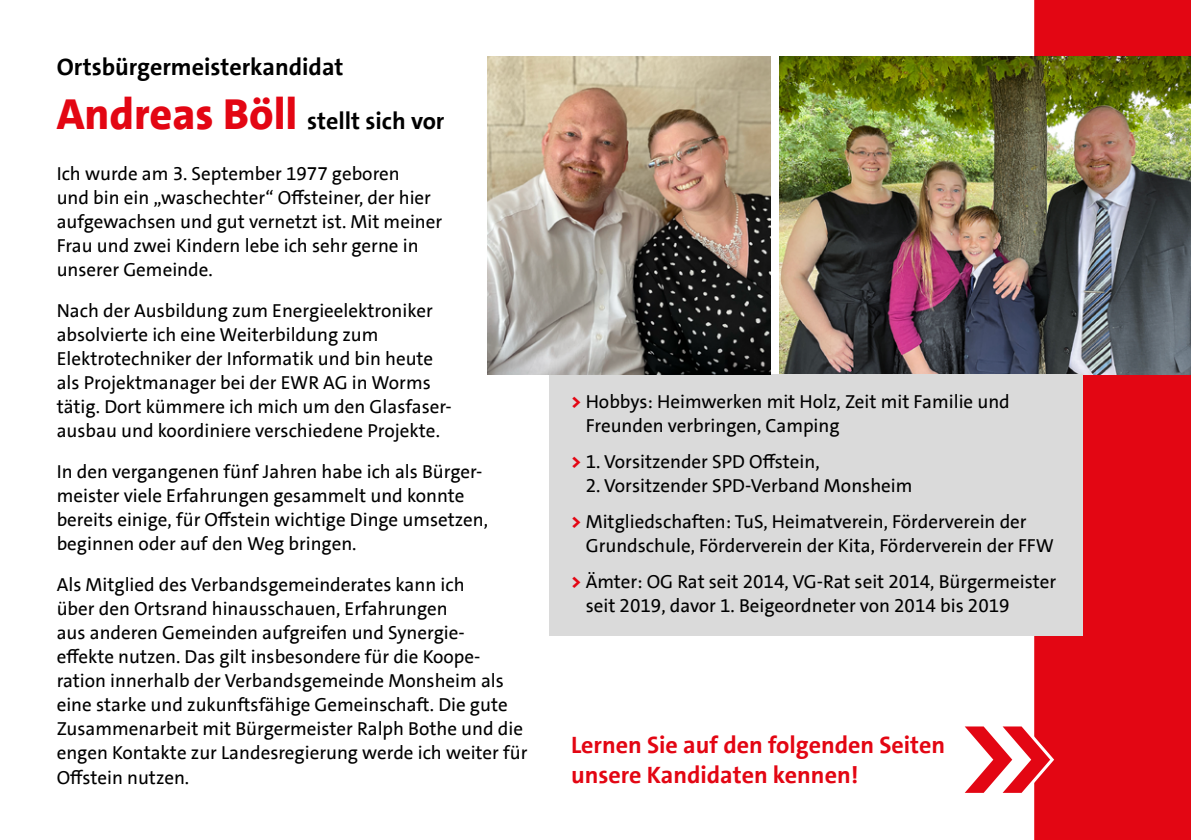
<style>
.page{position:relative;width:1191px;height:840px;background:#fff}
.page>*{position:absolute;margin:0;border:0;box-sizing:border-box;transform-origin:0 0}
.t1{font:700 24px/30px "SPD The Sans";color:#e30613}
.Headline_Rot{font:700 24px "SPD The Sans";color:#000}
.Copytext{font:19px/24px "SPD The Sans";color:#000}
.s1{font-weight:800;font-size:44px;color:#e30613}
.s2{font-weight:800;color:#e30613}
</style>
<div class="page">
<div style="left:1034px;top:0;width:157px;height:839px;background:#e30613"></div>
<svg style="left:964px;top:726px;width:90px;height:66px"></svg>
<img style="left:779px;top:57px;width:412px;height:317px">
<div style="left:549px;top:374px;width:533px;height:260px;background:#dadada"></div>
<img style="left:487px;top:57px;width:283px;height:317px">
<p class="Headline_Rot" style="left:57px;top:51px;width:288px">Ortsbürgermeisterkandidat</p>
<p class="Headline_Rot" style="left:57px;top:105px;width:389px"><span class="s1">Andreas Böll</span> stellt sich vor</p>
<p class="Copytext" style="left:57px;top:161px;width:387px">Ich wurde am 3. September 1977 geboren<br>und bin ein „waschechter“ Offsteiner, der hier aufgewachsen und gut vernetzt ist. Mit meiner Frau und zwei Kindern lebe ich sehr gerne in unserer Gemeinde.</p>
<p class="Copytext" style="left:57px;top:298px;width:395px">Nach der Ausbildung zum Energieelektroniker absolvierte ich eine Weiterbildung zum Elektrotechniker der Informatik und bin heute als Projektmanager bei der EWR AG in Worms tätig. Dort kümmere ich mich um den Glasfaser&shy;ausbau und koordiniere verschiedene Projekte.</p>
<p class="Copytext" style="left:57px;top:459px;width:433px">In den vergangenen fünf Jahren habe ich als Bürger&shy;meister viele Erfahrungen gesammelt und konnte bereits einige, für Offstein wichtige Dinge umsetzen, beginnen oder auf den Weg bringen.</p>
<p class="Copytext" style="left:57px;top:572px;width:472px">Als Mitglied des Verbandsgemeinderates kann ich<br>über den Ortsrand hinausschauen, Erfahrungen<br>aus anderen Gemeinden aufgreifen und Synergie-<br>effekte nutzen. Das gilt insbesondere für die Koope&shy;ration innerhalb der Verbandsgemeinde Monsheim als eine starke und zukunftsfähige Gemeinschaft. Die gute Zusammenarbeit mit Bürgermeister Ralph Bothe und die engen Kontakte zur Landesregierung werde ich weiter für Offstein nutzen.</p>
<p class="Copytext" style="left:585px;top:389px;width:426px;text-indent:-15px"><span class="s2">&gt;</span> Hobbys: Heimwerken mit Holz, Zeit mit Familie und<br>Freunden verbringen, Camping</p>
<p class="Copytext" style="left:571px;top:449px;width:250px"><span class="s2">&gt;</span> 1. Vorsitzender SPD Offstein,</p>
<p class="Copytext" style="left:585px;top:473px;width:328px">2. Vorsitzender SPD-Verband Monsheim</p>
<p class="Copytext" style="left:585px;top:509px;width:469px;text-indent:-15px"><span class="s2">&gt;</span> Mitgliedschaften: TuS, Heimatverein, Förderverein der<br>Grundschule, Förderverein der Kita, Förderverein der FFW</p>
<p class="Copytext" style="left:585px;top:569px;width:472px;text-indent:-15px"><span class="s2">&gt;</span> Ämter: OG Rat seit 2014, VG-Rat seit 2014, Bürgermeister seit 2019, davor 1. Beigeordneter von 2014 bis 2019</p>
<p class="t1" style="left:571px;top:730px;width:376px">Lernen Sie auf den folgenden Seiten unsere Kandidaten kennen!</p>
</div>
